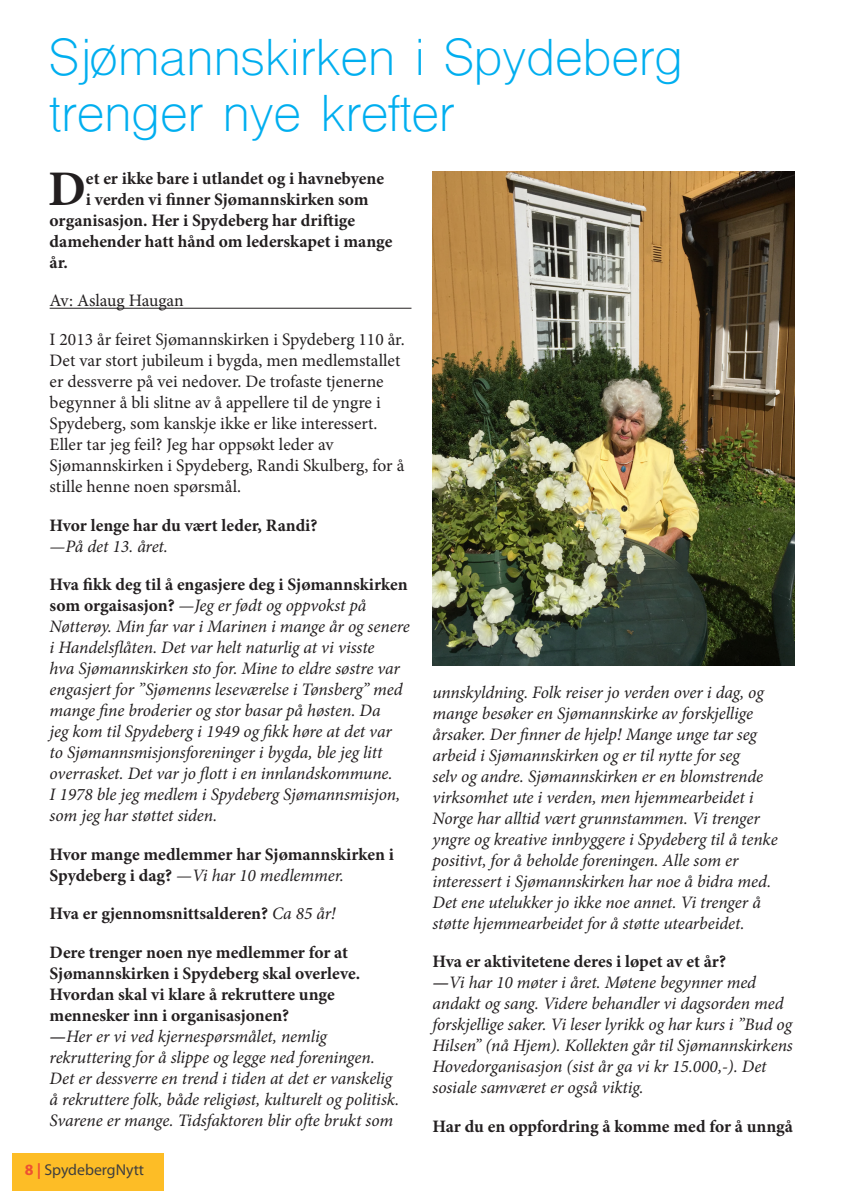
<style>
.page{position:relative;width:844px;height:1191px;background:#fff}
.page>*{position:absolute;margin:0;border:0;box-sizing:border-box;transform-origin:0 0}
.t1{font:700 49.88px "Minion Pro";color:#231f20}
.t2{font:49px/56px "Shree Dev 0714";color:#00aeef}
.t3{font:italic 17.5px/21px "Minion Pro";letter-spacing:-.005em;color:#231f20}
.t4{font:17.5px/21px "Minion Pro";color:#231f20}
.t5{font:700 17.5px/21px "Minion Pro";color:#231f20}
.t6{font:15.75px "Myriad Pro";color:#3f3f3f}
.s1{font-weight:700;font-style:normal}
.s2{font-weight:400;font-style:italic}
.s3{font-weight:700}
.s4{font-weight:700;color:#ee5032}
</style>
<div class="page">
<div style="left:12px;top:1153px;width:152px;height:38px;background:#fdbd26"></div>
<hr style="left:50px;top:308px;width:361px;height:1px;background:#231f20">
<img style="left:432px;top:171px;width:362px;height:495px">
<h2 class="t2" style="left:50px;top:35px;width:634px">Sjømannskirken i Spydeberg trenger nye krefter</h2>
<h1 class="t1" style="left:48px;top:154px;width:39px">D</h1>
<p class="t5" style="left:86px;top:168px;width:299px">et er ikke bare i utlandet og i havnebyene</p>
<p class="t5" style="left:86px;top:189px;width:284px">i verden vi finner Sjømannskirken som</p>
<p class="t5" style="left:50px;top:210px;width:307px">organisasjon. Her i Spydeberg har driftige</p>
<p class="t5" style="left:50px;top:231px;width:344px">damehender hatt hånd om lederskapet i mange</p>
<p class="t5" style="left:50px;top:252px;width:20px">år.</p>
<p class="t4" style="left:50px;top:290px;width:135px">Av: Aslaug Haugan</p>
<p class="t4" style="left:50px;top:329px;width:356px">I 2013 år feiret Sjømannskirken i Spydeberg 110 år.<br>Det var stort jubileum i bygda, men medlemstallet er dessverre på vei nedover. De trofaste tjenerne begynner å bli slitne av å appellere til de yngre i Spydeberg, som kanskje ikke er like interessert.<br>Eller tar jeg feil? Jeg har oppsøkt leder av Sjømannskirken i Spydeberg, Randi Skulberg, for å stille henne noen spørsmål.</p>
<p class="t5" style="left:50px;top:514px;width:269px">Hvor lenge har du vært leder, Randi?</p>
<p class="t3" style="left:50px;top:535px;width:120px">—På det 13. året.</p>
<p class="t3" style="left:50px;top:574px;width:361px"><span class="s1">Hva fikk deg til å engasjere deg i Sjømannskirken som orgaisasjon?</span> —Jeg er født og oppvokst på Nøtterøy. Min far var i Marinen i mange år og senere i Handelsflåten. Det var helt naturlig at vi visste<br>hva Sjømannskirken sto for. Mine to eldre søstre var engasjert for ”Sjømenns leseværelse i Tønsberg” med mange fine broderier og stor basar på høsten. Da<br>jeg kom til Spydeberg i 1949 og fikk høre at det var<br>to Sjømannsmisjonsforeninger i bygda, ble jeg litt overrasket. Det var jo flott i en innlandskommune.<br>I 1978 ble jeg medlem i Spydeberg Sjømannsmisjon, som jeg har støttet siden.</p>
<p class="t5" style="left:50px;top:843px;width:346px">Hvor mange medlemmer har Sjømannskirken i<br>Spydeberg i dag? <span class="s2">—Vi har 10 medlemmer.</span></p>
<p class="t5" style="left:50px;top:903px;width:287px">Hva er gjennomsnittsalderen? <span class="s2">Ca 85 år!</span></p>
<p class="t3" style="left:50px;top:941px;width:351px"><span class="s1">Dere trenger noen nye medlemmer for at Sjømannskirken i Spydeberg skal overleve.<br>Hvordan skal vi klare å rekruttere unge mennesker inn i organisasjonen?<br></span><span class="s3">—</span>Her er vi ved kjernespørsmålet, nemlig rekruttering for å slippe og legge ned foreningen.<br>Det er dessverre en trend i tiden at det er vanskelig å rekruttere folk, både religiøst, kulturelt og politisk.<br>Svarene er mange. Tidsfaktoren blir ofte brukt som</p>
<p class="t6" style="left:25px;top:1159px;width:121px"><span class="s4">8 |</span> SpydebergNytt</p>
<p class="t3" style="left:432px;top:681px;width:346px">unnskyldning. Folk reiser jo verden over i dag, og mange besøker en Sjømannskirke av forskjellige årsaker. Der finner de hjelp! Mange unge tar seg arbeid i Sjømannskirken og er til nytte for seg<br>selv og andre. Sjømannskirken er en blomstrende virksomhet ute i verden, men hjemmearbeidet i Norge har alltid vært grunnstammen. Vi trenger yngre og kreative innbyggere i Spydeberg til å tenke positivt, for å beholde foreningen. Alle som er interessert i Sjømannskirken har noe å bidra med.<br>Det ene utelukker jo ikke noe annet. Vi trenger å støtte hjemmearbeidet for å støtte utearbeidet.</p>
<p class="t3" style="left:432px;top:951px;width:362px"><span class="s1">Hva er aktivitetene deres i løpet av et år?<br></span><span class="s3">—</span>Vi har 10 møter i året. Møtene begynner med andakt og sang. Videre behandler vi dagsorden med forskjellige saker. Vi leser lyrikk og har kurs i ”Bud og Hilsen” (nå Hjem). Kollekten går til Sjømannskirkens Hovedorganisasjon (sist år ga vi kr 15.000,-). Det sosiale samværet er også viktig.</p>
<p class="t5" style="left:432px;top:1115px;width:362px">Har du en oppfordring å komme med for å unngå</p>
</div>
